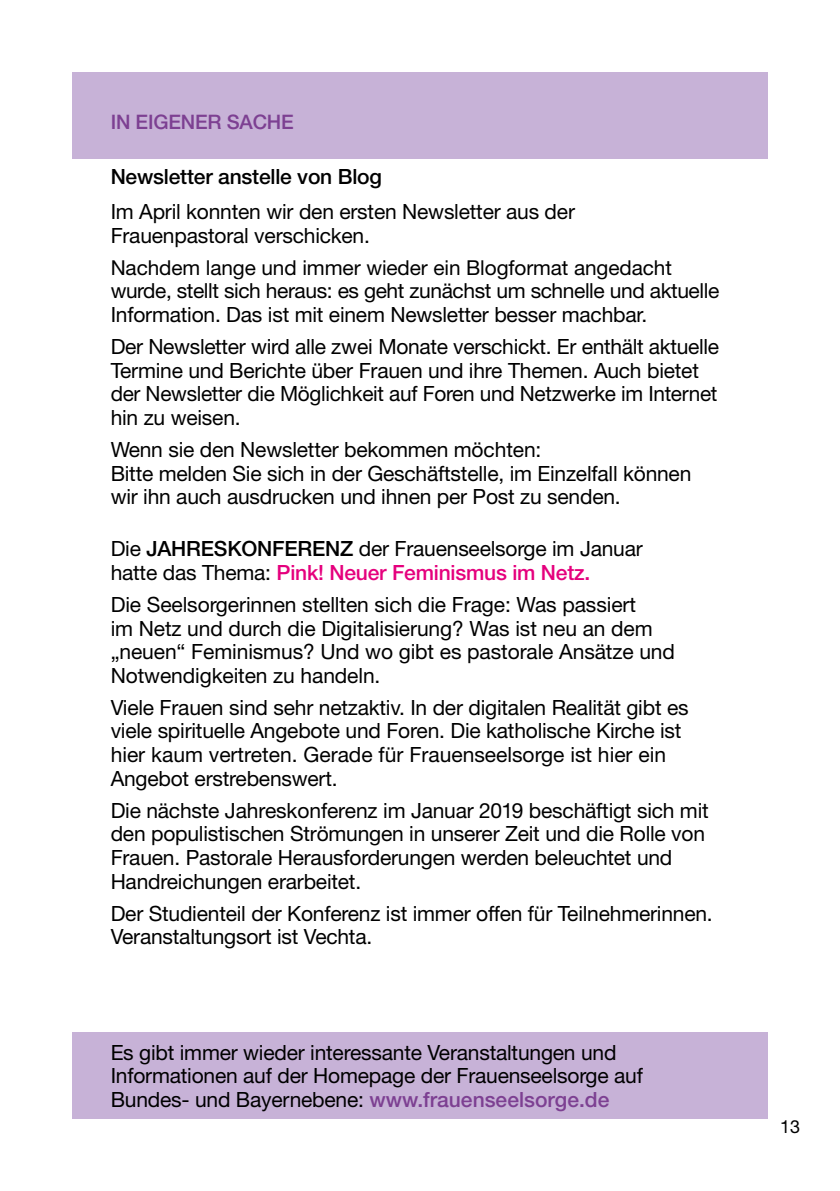
<style>
.page{position:relative;width:840px;height:1191px;background:#fff}
.page>*{position:absolute;margin:0;border:0;box-sizing:border-box;transform-origin:0 0}
.t1{font:21px/23.6px "Helvetica Neue LT";letter-spacing:-.01em;color:#000}
.t2{font:500 21px "Helvetica Neue LT";letter-spacing:-.01em;color:#000}
.t3{font:20.8px "Helvetica Neue LT";letter-spacing:-.02em;color:#000}
.t4{font:20.6px "Helvetica Neue LT";letter-spacing:-.005em;color:#000}
.t5{font:500 20px "Helvetica Neue LT";color:#7d4092}
.t6{font:18px "Helvetica Neue LT";color:#000}
.s1{font-weight:400}
.s2{font-weight:500;color:#e5007d}
.s3{font-weight:500;color:#7d4092}
</style>
<div class="page">
<div style="left:72px;top:72px;width:695px;height:87px;background:#c7b2d7"></div>
<div style="left:72px;top:1032px;width:695px;height:86px;background:#c7b2d7"></div>
<p class="t5" style="left:111px;top:110px;width:38px">In eigener</p>
<p class="t5" style="left:227px;top:110px;width:28px">Sache</p>
<p class="t2" style="left:111px;top:164px;width:272px">Newsletter anstelle von Blog</p>
<p class="t1" style="left:111px;top:199px;width:465px">Im April konnten wir den ersten Newsletter aus der<br>Frauenpastoral verschicken.</p>
<p class="t4" style="left:111px;top:255px;width:562px">Nachdem lange und immer wieder ein Blogformat angedacht</p>
<p class="t3" style="left:111px;top:278px;width:609px">wurde, stellt sich heraus: es geht zunächst um schnelle und aktuelle</p>
<p class="t1" style="left:111px;top:298px;width:609px;line-height:32.2px">Information. Das ist mit einem Newsletter besser machbar.<br>Der Newsletter wird alle zwei Monate verschickt. Er enthält aktuelle</p>
<p class="t1" style="left:111px;top:358px;width:608px">Termine und Berichte über Frauen und ihre Themen. Auch bietet der Newsletter die Möglichkeit auf Foren und Netzwerke im Internet hin zu weisen.</p>
<p class="t1" style="left:111px;top:437px;width:582px">Wenn sie den Newsletter bekommen möchten:<br>Bitte melden Sie sich in der Geschäftstelle, im Einzelfall können wir ihn auch ausdrucken und ihnen per Post zu senden.</p>
<p class="t2" style="left:111px;top:536px;width:62px"><span class="s1">Die</span> Jahreskonferenz</p>
<p class="t1" style="left:111px;top:536px;width:533px;text-indent:248px">der Frauenseelsorge im Januar hatte das Thema: <span class="s2">Pink! Neuer Feminismus im Netz.</span></p>
<p class="t1" style="left:111px;top:592px;width:565px">Die Seelsorgerinnen stellten sich die Frage: Was passiert<br>im Netz und durch die Digitalisierung? Was ist neu an dem „neuen“ Feminismus? Und wo gibt es pastorale Ansätze und Notwendigkeiten zu handeln.</p>
<p class="t1" style="left:111px;top:695px;width:579px">Viele Frauen sind sehr netzaktiv. In der digitalen Realität gibt es viele spirituelle Angebote und Foren. Die katholische Kirche ist hier kaum vertreten. Gerade für Frauenseelsorge ist hier ein Angebot erstrebenswert.</p>
<p class="t1" style="left:111px;top:798px;width:599px">Die nächste Jahreskonferenz im Januar 2019 beschäftigt sich mit den populistischen Strömungen in unserer Zeit und die Rolle von Frauen. Pastorale Herausforderungen werden beleuchtet und Handreichungen erarbeitet.</p>
<p class="t1" style="left:111px;top:901px;width:603px">Der Studienteil der Konferenz ist immer offen für Teilnehmerinnen.<br>Veranstaltungsort ist Vechta.</p>
<p class="t1" style="left:111px;top:1040px;width:533px">Es gibt immer wieder interessante Veranstaltungen und<br>Informationen auf der Homepage der Frauenseelsorge auf<br>Bundes- und Bayernebene: <span class="s3">www.frauenseelsorge.de</span></p>
<p class="t6" style="left:779px;top:1116px;width:22px">13</p>
</div>
